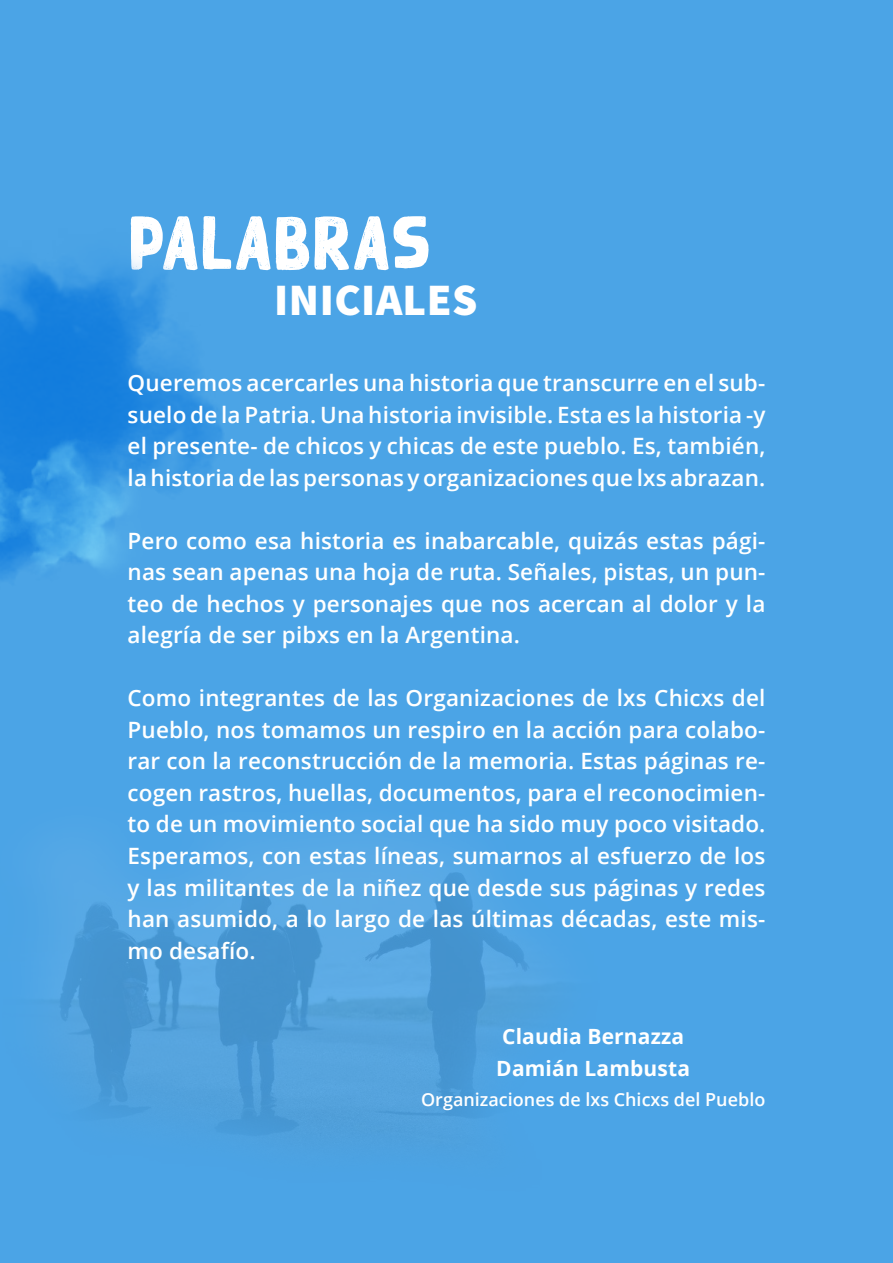
<style>
.page{position:relative;width:893px;height:1263px;background:#4ba4e6}
.page>*{position:absolute;margin:0;border:0;box-sizing:border-box;transform-origin:0 0}
.t1{font:76.5px "Black Ground";letter-spacing:.025em;color:#fff}
.t2{font:45px "Source Sans Variable";letter-spacing:.01em;color:#fff}
.t3{font:600 22.5px/31.5px "Open Sans";letter-spacing:.005em;color:#fff;text-align:justify}
.t4{font:700 21px/31.5px "Open Sans";letter-spacing:.005em;color:#fff}
.t5{font:600 18px "Open Sans";color:#fff}
</style>
<div class="page">
<img style="left:0;top:263px;width:223px;height:301px">
<img style="left:0;top:564px;width:542px;height:579px">
<h1 class="t1" style="left:129px;top:208px;width:303px">PALABRAS</h1>
<h2 class="t2" style="left:274px;top:273px;width:205px">INICIALES</h2>
<p class="t3" style="left:128px;top:367px;width:639px">Queremos acercarles una historia que transcurre en el sub&shy;suelo de la Patria. Una historia invisible. Esta es la historia -y el presente- de chicos y chicas de este pueblo. Es, también, la historia de las personas y organizaciones que lxs abrazan.</p>
<p class="t3" style="left:128px;top:525px;width:639px">Pero como esa historia es inabarcable, quizás estas pági&shy;nas sean apenas una hoja de ruta. Señales, pistas, un pun&shy;teo de hechos y personajes que nos acercan al dolor y la alegría de ser pibxs en la Argentina.</p>
<p class="t3" style="left:128px;top:682px;width:639px">Como integrantes de las Organizaciones de lxs Chicxs del Pueblo, nos tomamos un respiro en la acción para colabo&shy;rar con la reconstrucción de la memoria. Estas páginas re&shy;cogen rastros, huellas, documentos, para el reconocimien&shy;to de un movimiento social que ha sido muy poco visitado.<br>Esperamos, con estas líneas, sumarnos al esfuerzo de los y las militantes de la niñez que desde sus páginas y redes han asumido, a lo largo de las últimas décadas, este mis&shy;mo desafío.</p>
<p class="t4" style="left:496px;top:1020px;width:195px">Claudia Bernazza<br>Damián Lambusta</p>
<p class="t5" style="left:421px;top:1087px;width:346px">Organizaciones de lxs Chicxs del Pueblo</p>
</div>
